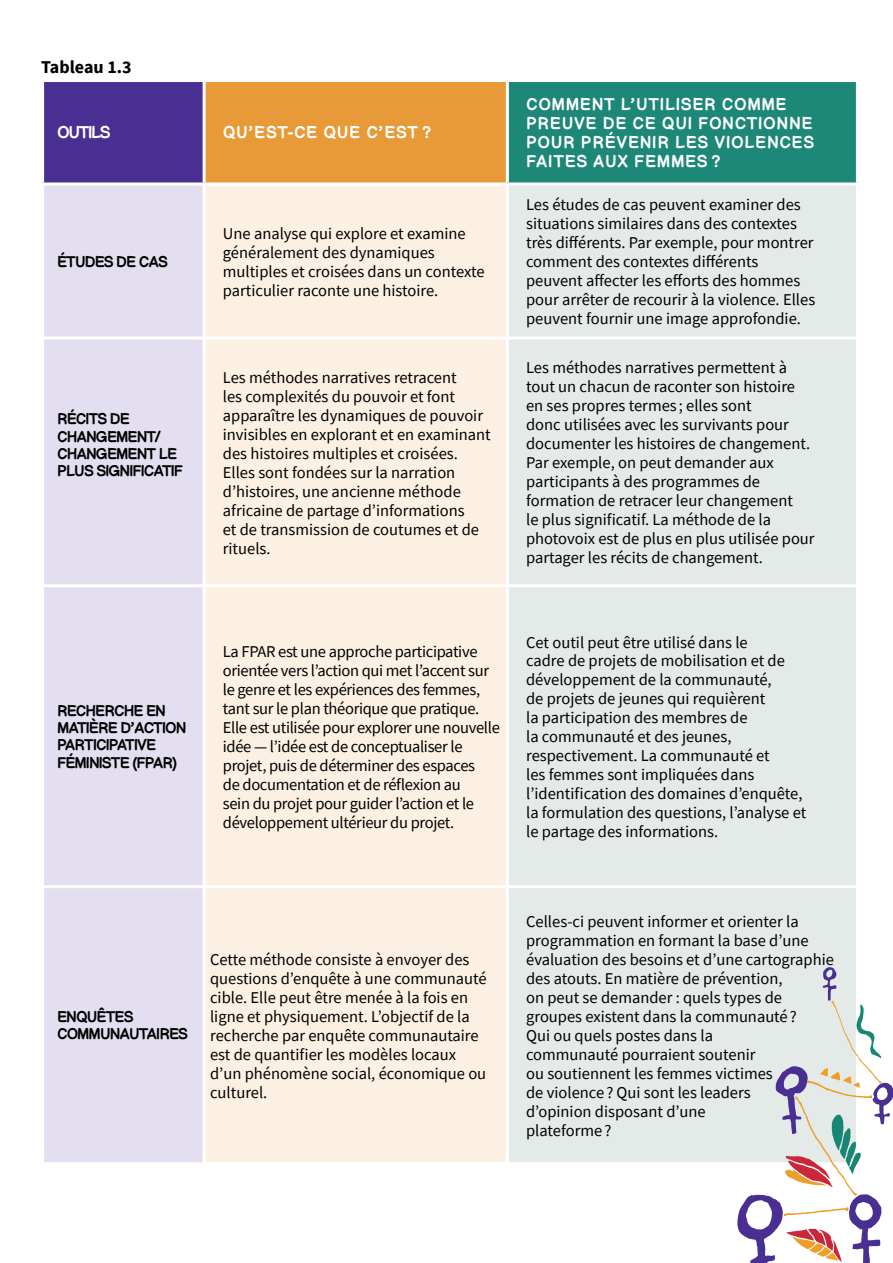
<style>
.page{position:relative;width:893px;height:1263px;background:#fff}
.page>*{position:absolute;margin:0;border:0;box-sizing:border-box;transform-origin:0 0}
.t1{font:700 18px "Source Sans Pro";color:#000}
.t2{font:16.5px/18.9px "Source Sans Pro";color:#000}
.t3{font:16.5px/18.9px "Source Sans Pro";letter-spacing:-.02em;color:#000}
.t4{font:500 16.5px/18.9px "Comic Helvetic";letter-spacing:.04em;color:#fff}
.t5{font:500 15px/17.2px "Comic Helvetic";letter-spacing:-.06em;color:#000}
</style>
<div class="page">
<div style="left:43px;top:81px;width:161px;height:103px;background:#492f92"></div>
<div style="left:204px;top:81px;width:303px;height:103px;background:#e99a38"></div>
<div style="left:507px;top:81px;width:350px;height:103px;background:#1d8778"></div>
<div style="left:44px;top:185px;width:159px;height:977px;background:#e3dff0"></div>
<div style="left:206px;top:185px;width:300px;height:977px;background:#fcf0e2"></div>
<div style="left:509px;top:185px;width:347px;height:977px;background:#e4eae8"></div>
<hr style="left:41px;top:337px;width:163px;height:3px;background:#fff">
<hr style="left:204px;top:337px;width:303px;height:3px;background:#fff">
<hr style="left:507px;top:337px;width:352px;height:3px;background:#fff">
<hr style="left:41px;top:584px;width:163px;height:3px;background:#fff">
<hr style="left:204px;top:584px;width:303px;height:3px;background:#fff">
<hr style="left:507px;top:584px;width:352px;height:3px;background:#fff">
<hr style="left:41px;top:885px;width:163px;height:3px;background:#fff">
<hr style="left:204px;top:885px;width:303px;height:3px;background:#fff">
<hr style="left:507px;top:885px;width:352px;height:3px;background:#fff">
<hr style="left:41px;top:79px;width:163px;height:3px;background:#fff">
<hr style="left:41px;top:82px;width:3px;height:100px;background:#fff">
<hr style="left:204px;top:79px;width:303px;height:3px;background:#fff">
<hr style="left:203px;top:82px;width:3px;height:100px;background:#fff">
<hr style="left:41px;top:182px;width:163px;height:3px;background:#fff">
<hr style="left:204px;top:182px;width:303px;height:3px;background:#fff">
<hr style="left:507px;top:79px;width:352px;height:3px;background:#fff">
<hr style="left:506px;top:82px;width:3px;height:100px;background:#fff">
<hr style="left:856px;top:82px;width:3px;height:100px;background:#fff">
<hr style="left:507px;top:182px;width:352px;height:3px;background:#fff">
<svg style="left:737px;top:967px;width:156px;height:296px"></svg>
<p class="t1" style="left:41px;top:55px;width:92px">Tableau 1.3</p>
<p class="t4" style="left:57px;top:122px;width:55px">OUTILS</p>
<p class="t4" style="left:223px;top:122px;width:210px">QU’EST-CE QUE C’EST ?</p>
<p class="t5" style="left:57px;top:251px;width:112px">ÉTUDES DE CAS</p>
<p class="t2" style="left:223px;top:224px;width:263px">Une analyse qui explore et examine généralement des dynamiques multiples et croisées dans un contexte particulier raconte une histoire.</p>
<p class="t4" style="left:526px;top:93px;width:290px">COMMENT L’UTILISER COMME<br>PREUVE DE CE QUI FONCTIONNE<br>POUR PRÉVENIR LES VIOLENCES<br>FAITES AUX FEMMES ?</p>
<p class="t2" style="left:526px;top:195px;width:291px">Les études de cas peuvent examiner des situations similaires dans des contextes très différents. Par exemple, pour montrer comment des contextes différents peuvent affecter les efforts des hommes pour arrêter de recourir à la violence. Elles peuvent fournir une image approfondie.</p>
<p class="t5" style="left:57px;top:409px;width:128px">RÉCITS DE<br>CHANGEMENT/<br>CHANGEMENT LE<br>PLUS SIGNIFICATIF</p>
<p class="t5" style="left:57px;top:701px;width:131px">RECHERCHE EN<br>MATIÈRE D’ACTION<br>PARTICIPATIVE<br>FÉMINISTE (FPAR)</p>
<p class="t2" style="left:223px;top:368px;width:270px">Les méthodes narratives retracent<br>les complexités du pouvoir et font apparaître les dynamiques de pouvoir invisibles en explorant et en examinant des histoires multiples et croisées.<br>Elles sont fondées sur la narration d’histoires, une ancienne méthode africaine de partage d’informations<br>et de transmission de coutumes et de rituels.</p>
<p class="t2" style="left:526px;top:358px;width:290px">Les méthodes narratives permettent à tout un chacun de raconter son histoire en ses propres termes ; elles sont<br>donc utilisées avec les survivants pour documenter les histoires de changement.<br>Par exemple, on peut demander aux participants à des programmes de formation de retracer leur changement<br>le plus significatif. La méthode de la photovoix est de plus en plus utilisée pour partager les récits de changement.</p>
<p class="t3" style="left:223px;top:642px;width:278px">La FPAR est une approche participative orientée vers l’action qui met l’accent sur le genre et les expériences des femmes, tant sur le plan théorique que pratique.<br>Elle est utilisée pour explorer une nouvelle idée — l’idée est de conceptualiser le projet, puis de déterminer des espaces<br>de documentation et de réflexion au<br>sein du projet pour guider l’action et le développement ultérieur du projet.</p>
<p class="t2" style="left:526px;top:632px;width:282px">Cet outil peut être utilisé dans le<br>cadre de projets de mobilisation et de développement de la communauté,<br>de projets de jeunes qui requièrent<br>la participation des membres de<br>la communauté et des jeunes, respectivement. La communauté et<br>les femmes sont impliquées dans l’identification des domaines d’enquête, la formulation des questions, l’analyse et le partage des informations.</p>
<p class="t5" style="left:57px;top:1007px;width:133px">ENQUÊTES<br>COMMUNAUTAIRES</p>
<p class="t2" style="left:210px;top:950px;width:278px">Cette méthode consiste à envoyer des questions d’enquête à une communauté cible. Elle peut être menée à la fois en ligne et physiquement. L’objectif de la recherche par enquête communautaire est de quantifier les modèles locaux d’un phénomène social, économique ou culturel.</p>
<p class="t2" style="left:526px;top:912px;width:309px">Celles-ci peuvent informer et orienter la programmation en formant la base d’une évaluation des besoins et d’une cartographie des atouts. En matière de prévention,<br>on peut se demander : quels types de groupes existent dans la communauté ?<br>Qui ou quels postes dans la<br>communauté pourraient soutenir<br>ou soutiennent les femmes victimes<br>de violence ? Qui sont les leaders<br>d’opinion disposant d’une<br>plateforme ?</p>
</div>
